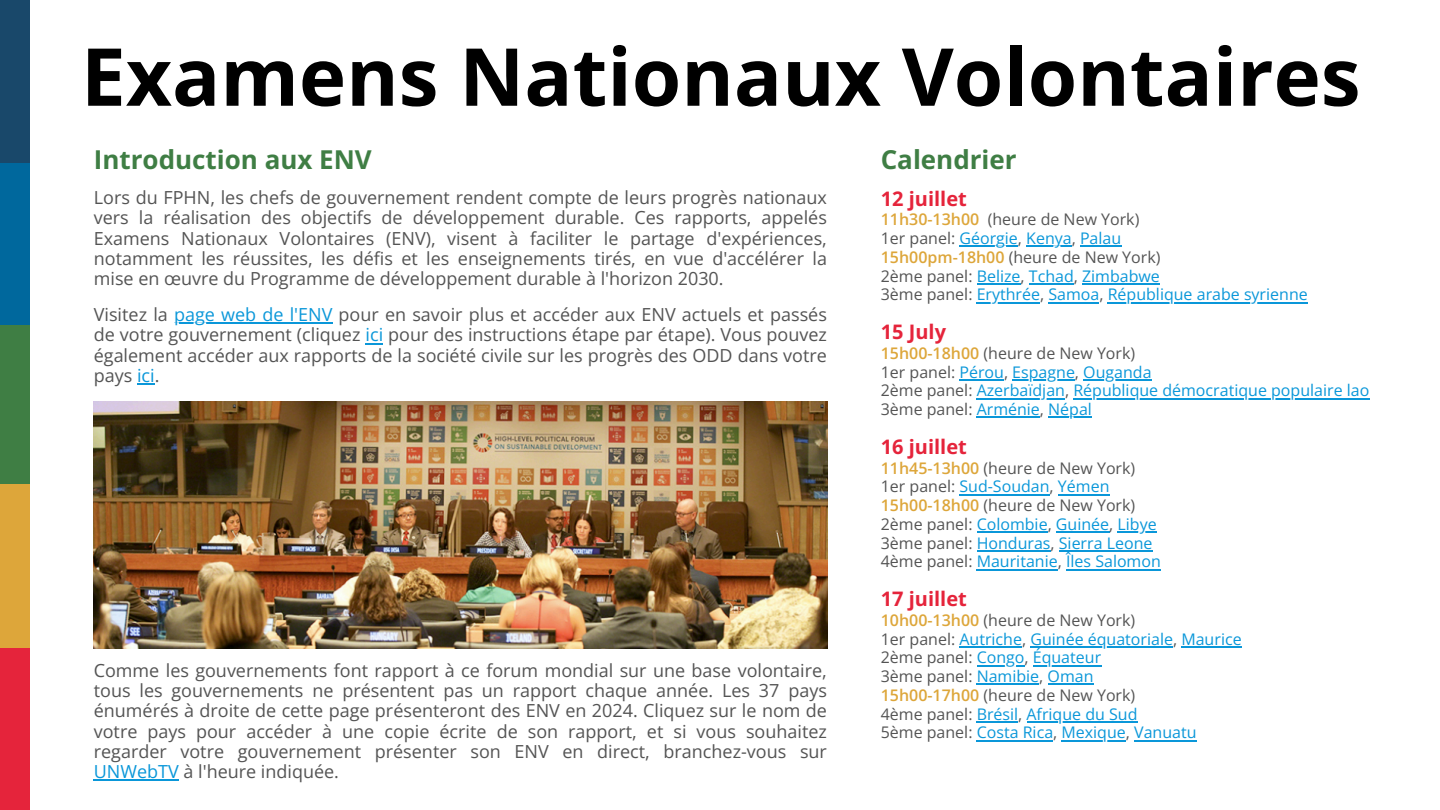
<style>
.page{position:relative;width:1440px;height:810px;background:#fff}
.page>*{position:absolute;margin:0;border:0;box-sizing:border-box;transform-origin:0 0}
.t1{font:700 80px "Open Sans";color:#000}
.t2{font:700 26px "Open Sans";color:#3f7e44}
.t3{font:700 20px "Open Sans";color:#e5243b}
.t4{font:18px/20.2px "Open Sans";color:#545454;text-align:justify}
.t5{font:16px/18.8px "Open Sans";color:#0a97d9}
.t6{font:16px/18.8px "Open Sans";color:#545454}
.t7{font:600 16px "Open Sans";color:#dda63a}
.s1{color:#0a97d9}
.s2{font-weight:600;color:#dda63a}
.s3{color:#545454}
</style>
<div class="page">
<img style="left:94px;top:401px;width:733px;height:247px">
<hr style="left:174px;top:323px;width:158px;height:1px;background:#0a97d9">
<svg style="left:366px;top:343px;width:17px;height:1px"></svg>
<svg style="left:137px;top:383px;width:18px;height:2px"></svg>
<hr style="left:94px;top:780px;width:85px;height:1px;background:#0a97d9">
<hr style="left:959px;top:246px;width:59px;height:1px;background:#0a97d9">
<hr style="left:1026px;top:246px;width:46px;height:1px;background:#0a97d9">
<hr style="left:1080px;top:246px;width:41px;height:1px;background:#0a97d9">
<hr style="left:977px;top:283px;width:44px;height:2px;background:#0a97d9">
<hr style="left:1029px;top:283px;width:45px;height:2px;background:#0a97d9">
<hr style="left:1082px;top:283px;width:78px;height:2px;background:#0a97d9">
<hr style="left:977px;top:302px;width:63px;height:1px;background:#0a97d9">
<hr style="left:1048px;top:302px;width:51px;height:1px;background:#0a97d9">
<hr style="left:1108px;top:302px;width:200px;height:1px;background:#0a97d9">
<hr style="left:959px;top:379px;width:45px;height:2px;background:#0a97d9">
<hr style="left:1012px;top:379px;width:63px;height:2px;background:#0a97d9">
<hr style="left:1083px;top:379px;width:69px;height:2px;background:#0a97d9">
<hr style="left:977px;top:398px;width:88px;height:1px;background:#0a97d9">
<hr style="left:1073px;top:398px;width:296px;height:1px;background:#0a97d9">
<hr style="left:977px;top:417px;width:63px;height:1px;background:#0a97d9">
<hr style="left:1048px;top:417px;width:44px;height:1px;background:#0a97d9">
<hr style="left:959px;top:494px;width:91px;height:1px;background:#0a97d9">
<hr style="left:1058px;top:494px;width:51px;height:1px;background:#0a97d9">
<hr style="left:977px;top:531px;width:71px;height:2px;background:#0a97d9">
<hr style="left:1056px;top:531px;width:53px;height:2px;background:#0a97d9">
<hr style="left:1118px;top:531px;width:39px;height:2px;background:#0a97d9">
<hr style="left:977px;top:550px;width:74px;height:2px;background:#0a97d9">
<hr style="left:1059px;top:550px;width:94px;height:2px;background:#0a97d9">
<hr style="left:977px;top:569px;width:81px;height:1px;background:#0a97d9">
<hr style="left:1066px;top:569px;width:95px;height:1px;background:#0a97d9">
<hr style="left:959px;top:646px;width:63px;height:2px;background:#0a97d9">
<hr style="left:1030px;top:646px;width:143px;height:2px;background:#0a97d9">
<hr style="left:1181px;top:646px;width:61px;height:2px;background:#0a97d9">
<hr style="left:977px;top:665px;width:48px;height:1px;background:#0a97d9">
<hr style="left:1033px;top:665px;width:68px;height:1px;background:#0a97d9">
<hr style="left:977px;top:684px;width:62px;height:1px;background:#0a97d9">
<hr style="left:1048px;top:684px;width:46px;height:1px;background:#0a97d9">
<hr style="left:977px;top:721px;width:41px;height:2px;background:#0a97d9">
<hr style="left:1027px;top:721px;width:110px;height:2px;background:#0a97d9">
<hr style="left:977px;top:740px;width:76px;height:1px;background:#0a97d9">
<hr style="left:1062px;top:740px;width:64px;height:1px;background:#0a97d9">
<hr style="left:1134px;top:740px;width:63px;height:1px;background:#0a97d9">
<div style="left:0;top:0;width:29px;height:164px;background:#19486a"></div>
<div style="left:0;top:163px;width:29px;height:163px;background:#00689d"></div>
<div style="left:0;top:326px;width:29px;height:163px;background:#3f7e44"></div>
<div style="left:0;top:484px;width:29px;height:168px;background:#dda63a"></div>
<div style="left:0;top:648px;width:29px;height:162px;background:#e5243b"></div>
<h2 class="t1" style="left:81px;top:20px;width:1281px">Examens Nationaux Volontaires</h2>
<h2 class="t2" style="left:94px;top:141px;width:280px">Introduction aux ENV</h2>
<h2 class="t2" style="left:881px;top:141px;width:137px">Calendrier</h2>
<h2 class="t4" style="left:94px;top:187px;width:735px">Lors du FPHN, les chefs de gouvernement rendent compte de leurs progrès nationaux vers la réalisation des objectifs de développement durable. Ces rapports, appelés Examens Nationaux Volontaires (ENV), visent à faciliter le partage d'expériences, notamment les réussites, les défis et les enseignements tirés, en vue d'accélérer la mise en œuvre du Programme de développement durable à l'horizon 2030.</h2>
<h3 class="t4" style="left:94px;top:304px;width:735px">Visitez la <span class="s1">page web de l'ENV</span> pour en savoir plus et accéder aux ENV actuels et passés</h3>
<h3 class="t4" style="left:94px;top:324px;width:735px">de votre gouvernement (cliquez <span class="s1">ici</span> pour des instructions étape par étape). Vous pouvez également accéder aux rapports de la société civile sur les progrès des ODD dans votre pays <span class="s1">ici</span>.</h3>
<p class="t4" style="left:94px;top:660px;width:735px">Comme les gouvernements font rapport à ce forum mondial sur une base volontaire, tous les gouvernements ne présentent pas un rapport chaque année. Les 37 pays énumérés à droite de cette page présenteront des ENV en 2024. Cliquez sur le nom de votre pays pour accéder à une copie écrite de son rapport, et si vous souhaitez regarder votre gouvernement présenter son ENV en direct, branchez-vous sur <span class="s1">UNWebTV</span> à l'heure indiquée.</p>
<h3 class="t3" style="left:881px;top:185px;width:88px">12 juillet</h3>
<p class="t7" style="left:881px;top:208px;width:100px">11h30-13h00</p>
<p class="t6" style="left:881px;top:210px;width:260px;text-indent:107px">(heure de New York)<br>1er panel: <span class="s1">Géorgie</span>, <span class="s1">Kenya</span>, <span class="s1">Palau</span></p>
<p class="t6" style="left:881px;top:247px;width:281px"><span class="s2">15h00pm-18h00</span> (heure de New York)<br>2ème panel: <span class="s1">Belize</span>, <span class="s1">Tchad</span>, <span class="s1">Zimbabwe</span></p>
<p class="t5" style="left:881px;top:285px;width:429px"><span class="s3">3ème panel:</span> Erythrée<span class="s3">,</span> Samoa<span class="s3">,</span> République arabe syrienne</p>
<p class="t3" style="left:881px;top:318px;width:67px">15 July</p>
<p class="t6" style="left:881px;top:343px;width:272px"><span class="s2">15h00-18h00</span> (heure de New York)<br>1er panel: <span class="s1">Pérou</span>, <span class="s1">Espagne</span>, <span class="s1">Ouganda</span></p>
<p class="t5" style="left:881px;top:381px;width:490px"><span class="s3">2ème panel:</span> Azerbaïdjan<span class="s3">,</span> République démocratique populaire lao</p>
<p class="t5" style="left:881px;top:400px;width:213px"><span class="s3">3ème panel:</span> Arménie<span class="s3">,</span> Népal</p>
<p class="t3" style="left:881px;top:433px;width:88px">16 juillet</p>
<p class="t6" style="left:881px;top:458px;width:256px"><span class="s2">11h45-13h00</span> (heure de New York)</p>
<p class="t5" style="left:881px;top:477px;width:230px"><span class="s3">1er panel:</span> Sud-Soudan<span class="s3">,</span> Yémen</p>
<p class="t6" style="left:881px;top:496px;width:256px"><span class="s2">15h00-18h00</span> (heure de New York)</p>
<p class="t5" style="left:881px;top:514px;width:277px"><span class="s3">2ème panel:</span> Colombie<span class="s3">,</span> Guinée<span class="s3">,</span> Libye</p>
<p class="t5" style="left:881px;top:533px;width:282px"><span class="s3">3ème panel:</span> Honduras<span class="s3">,</span> Sierra Leone<br><span class="s3">4ème panel:</span> Mauritanie<span class="s3">,</span> Îles Salomon</p>
<p class="t3" style="left:881px;top:585px;width:88px">17 juillet</p>
<p class="t6" style="left:881px;top:610px;width:256px"><span class="s2">10h00-13h00</span> (heure de New York)</p>
<p class="t5" style="left:881px;top:629px;width:362px"><span class="s3">1er panel:</span> Autriche<span class="s3">,</span> Guinée équatoriale<span class="s3">,</span> Maurice</p>
<p class="t5" style="left:881px;top:648px;width:222px"><span class="s3">2ème panel:</span> Congo<span class="s3">,</span> Équateur</p>
<p class="t6" style="left:881px;top:667px;width:214px">3ème panel: <span class="s1">Namibie</span>, <span class="s1">Oman</span></p>
<p class="t6" style="left:881px;top:685px;width:256px"><span class="s2">15h00-17h00</span> (heure de New York)</p>
<p class="t5" style="left:881px;top:704px;width:317px"><span class="s3">4ème panel:</span> Brésil<span class="s3">,</span> Afrique du Sud<br><span class="s3">5ème panel:</span> Costa Rica<span class="s3">,</span> Mexique<span class="s3">,</span> Vanuatu</p>
</div>
